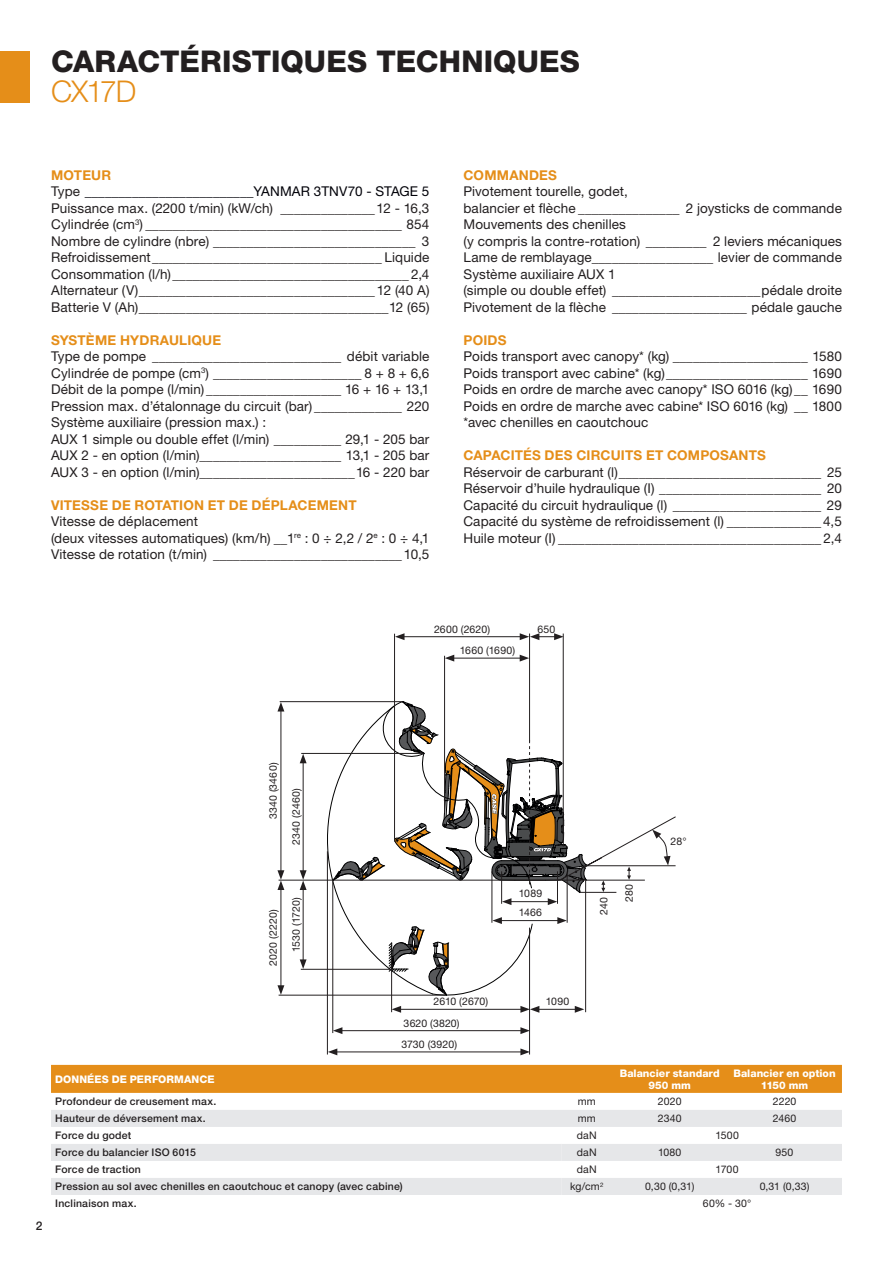
<style>
.page{position:relative;width:893px;height:1263px;background:#fff}
.page>*{position:absolute;margin:0;border:0;box-sizing:border-box;transform-origin:0 0}
.t1{font:800 30px "Helvetica Neue LT Pro";letter-spacing:.005em;color:#231f20}
.t2{font:300 30px "Helvetica Neue LT Pro";letter-spacing:-.05em;color:#e58e19}
.t3{font:13.5px/16.5px "Helvetica Neue LT Pro";letter-spacing:.01em;color:#231f20}
.t4{font:700 13.5px "Helvetica Neue LT Pro";letter-spacing:.015em;color:#e58e19}
.t5{font:500 12px "Helvetica Neue LT Pro";color:#231f20}
.t6{font:10.5px/21.3px "Helvetica Neue LT Pro";letter-spacing:.015em;color:#231f20}
.t7{font:500 10.5px "Helvetica Neue LT Pro";letter-spacing:.02em;color:#231f20}
.t8{font:800 10.5px/12px "Helvetica Neue LT Pro";letter-spacing:.005em;color:#fff;text-align:center}
.s1{font-weight:700;color:#e58e19}
.s2{color:#000108}
</style>
<div class="page">
<hr style="left:529px;top:928px;width:1px;height:126px;background:#231f20">
<hr style="left:279px;top:880px;width:366px;height:1px;background:#231f20">
<hr style="left:280px;top:701px;width:122px;height:1px;background:#231f20">
<hr style="left:279px;top:995px;width:167px;height:1px;background:#231f20">
<hr style="left:281px;top:887px;width:1px;height:101px;background:#231f20">
<svg style="left:277px;top:985px;width:7px;height:10px"></svg>
<hr style="left:332px;top:881px;width:1px;height:152px;background:#231f20">
<hr style="left:327px;top:851px;width:1px;height:203px;background:#231f20">
<hr style="left:394px;top:634px;width:1px;height:206px;background:#231f20">
<hr style="left:444px;top:656px;width:1px;height:157px;background:#231f20">
<hr style="left:452px;top:658px;width:70px;height:1px;background:#231f20">
<svg style="left:520px;top:655px;width:9px;height:6px"></svg>
<svg style="left:445px;top:655px;width:9px;height:6px"></svg>
<hr style="left:563px;top:633px;width:1px;height:213px;background:#231f20">
<hr style="left:529px;top:633px;width:1px;height:108px;background:#231f20">
<hr style="left:335px;top:1051px;width:188px;height:1px;background:#231f20">
<svg style="left:328px;top:1048px;width:9px;height:7px"></svg>
<svg style="left:520px;top:1048px;width:10px;height:7px"></svg>
<hr style="left:340px;top:1030px;width:183px;height:1px;background:#231f20">
<svg style="left:333px;top:1027px;width:9px;height:7px"></svg>
<svg style="left:520px;top:1027px;width:10px;height:7px"></svg>
<hr style="left:402px;top:636px;width:120px;height:1px;background:#231f20">
<svg style="left:395px;top:633px;width:9px;height:7px"></svg>
<svg style="left:520px;top:633px;width:44px;height:7px"></svg>
<hr style="left:281px;top:709px;width:1px;height:164px;background:#231f20">
<svg style="left:277px;top:702px;width:7px;height:9px"></svg>
<svg style="left:277px;top:870px;width:7px;height:20px"></svg>
<svg style="left:300px;top:701px;width:376px;height:312px"></svg>
<div style="left:51px;top:1065px;width:791px;height:28px;background:#e58e19"></div>
<svg style="left:51px;top:1110px;width:791px;height:85px;fill:#e6e7e9"></svg>
<svg style="left:561px;top:1144px;width:281px;height:51px"></svg>
<div style="left:0;top:51px;width:30px;height:51px;background:#e58e19"></div>
<h1 class="t1" style="left:51px;top:44px;width:530px">CARACTÉRISTIQUES TECHNIQUES</h1>
<h1 class="t2" style="left:51px;top:73px;width:87px">CX17D</h1>
<p class="t3" style="left:51px;top:166px;width:380px"><span class="s1">MOTEUR<br></span>Type <span class="s2">_________________________YANMAR 3TNV70 - STAGE 5<br></span>Puissance max. (2200 t/min) (kW/ch) ______________12 - 16,3<br>Cylindrée (cm<sup>3</sup>) ______________________________________ 854<br>Nombre de cylindre (nbre) ______________________________ 3<br>Refroidissement__________________________________ Liquide Consommation (l/h)___________________________________ 2,4<br>Alternateur (V)___________________________________12 (40 A)<br>Batterie V (Ah)_____________________________________12 (65)</p>
<p class="t4" style="left:51px;top:332px;width:172px">SYSTÈME HYDRAULIQUE</p>
<p class="t3" style="left:51px;top:348px;width:380px">Type de pompe ____________________________ débit variable Cylindrée de pompe (cm<sup>3</sup>) ______________________ 8 + 8 + 6,6<br>Débit de la pompe (l/min) ____________________ 16 + 16 + 13,1<br>Pression max. d’étalonnage du circuit (bar) _____________ 220<br>Système auxiliaire (pression max.) :<br>AUX 1 simple ou double effet (l/min) __________ 29,1 - 205 bar AUX 2 - en option (l/min)_____________________ 13,1 - 205 bar AUX 3 - en option (l/min)_______________________16 - 220 bar</p>
<p class="t4" style="left:51px;top:497px;width:307px">VITESSE DE ROTATION ET DE DÉPLACEMENT</p>
<p class="t3" style="left:51px;top:513px;width:380px">Vitesse de déplacement<br>(deux vitesses automatiques) (km/h) __1<sup>re</sup> : 0 ÷ 2,2 / 2<sup>e</sup> : 0 ÷ 4,1<br>Vitesse de rotation (t/min) ____________________________10,5</p>
<p class="t4" style="left:463px;top:167px;width:95px">COMMANDES</p>
<p class="t3" style="left:463px;top:183px;width:380px">Pivotement tourelle, godet,<br>balancier et flèche _______________ 2 joysticks de commande Mouvements des chenilles<br>(y compris la contre-rotation) _________ 2 leviers mécaniques Lame de remblayage__________________ levier de commande Système auxiliaire AUX 1<br>(simple ou double effet) ______________________pédale droite Pivotement de la flèche ____________________ pédale gauche</p>
<p class="t4" style="left:463px;top:332px;width:45px">POIDS</p>
<p class="t3" style="left:463px;top:348px;width:380px;text-align:justify">Poids transport avec canopy* (kg) ____________________ 1580<br>Poids transport avec cabine* (kg)_____________________ 1690<br>Poids en ordre de marche avec canopy* ISO 6016 (kg) __ 1690<br>Poids en ordre de marche avec cabine* ISO 6016 (kg) __ 1800 *avec chenilles en caoutchouc</p>
<p class="t4" style="left:463px;top:447px;width:304px">CAPACITÉS DES CIRCUITS ET COMPOSANTS</p>
<p class="t3" style="left:463px;top:463px;width:380px;text-align:justify">Réservoir de carburant (l)______________________________ 25<br>Réservoir d’huile hydraulique (I) ________________________ 20<br>Capacité du circuit hydraulique (l) ______________________ 29<br>Capacité du système de refroidissement (l) ______________ 4,5<br>Huile moteur (I) _______________________________________ 2,4</p>
<p class="t6" style="left:434px;top:618px;width:58px">2600 (2620)</p>
<p class="t6" style="left:460px;top:639px;width:57px">1660 (1690)</p>
<p class="t6" style="left:538px;top:618px;width:19px">650</p>
<p class="t6" style="left:262px;top:819px;width:58px;rotate:-90deg">3340 (3460)</p>
<p class="t6" style="left:285px;top:844px;width:58px;rotate:-90deg">2340 (2460)</p>
<p class="t6" style="left:671px;top:830px;width:17px">28°</p>
<p class="t5" style="left:36px;top:1218px;width:8px">2</p>
<p class="t6" style="left:261px;top:952px;width:56px;line-height:23px;text-indent:-14px;rotate:-90deg">2020 (2220)<br>1530 (1720)</p>
<p class="t6" style="left:519px;top:883px;width:25px">1089</p>
<p class="t6" style="left:519px;top:902px;width:25px">1466</p>
<p class="t6" style="left:593px;top:915px;width:19px;rotate:-90deg">240</p>
<p class="t6" style="left:618px;top:902px;width:19px;rotate:-90deg">280</p>
<p class="t6" style="left:401px;top:991px;width:88px;text-indent:32px">2610 (2670)<br>3620 (3820)<br>3730 (3920)</p>
<p class="t6" style="left:546px;top:991px;width:25px">1090</p>
<p class="t8" style="left:55px;top:1073px;width:161px">DONNÉES DE PERFORMANCE</p>
<p class="t8" style="left:620px;top:1067px;width:102px">Balancier standard<br>950 mm</p>
<p class="t8" style="left:733px;top:1067px;width:104px">Balancier en option<br>1150 mm</p>
<p class="t7" style="left:55px;top:1095px;width:163px">Profondeur de creusement max.</p>
<p class="t6" style="left:578px;top:1090px;width:20px">mm</p>
<p class="t6" style="left:658px;top:1090px;width:25px">2020</p>
<p class="t6" style="left:773px;top:1090px;width:25px">2220</p>
<p class="t7" style="left:55px;top:1112px;width:152px">Hauteur de déversement max.</p>
<p class="t6" style="left:578px;top:1108px;width:20px">mm</p>
<p class="t6" style="left:658px;top:1108px;width:25px">2340</p>
<p class="t6" style="left:773px;top:1108px;width:25px">2460</p>
<p class="t7" style="left:55px;top:1129px;width:78px">Force du godet</p>
<p class="t6" style="left:577px;top:1125px;width:21px">daN</p>
<p class="t6" style="left:715px;top:1125px;width:25px">1500</p>
<p class="t7" style="left:55px;top:1146px;width:142px">Force du balancier ISO 6015</p>
<p class="t6" style="left:577px;top:1142px;width:21px">daN</p>
<p class="t6" style="left:658px;top:1142px;width:25px">1080</p>
<p class="t6" style="left:776px;top:1142px;width:19px">950</p>
<p class="t7" style="left:55px;top:1163px;width:87px">Force de traction</p>
<p class="t6" style="left:577px;top:1159px;width:21px">daN</p>
<p class="t6" style="left:716px;top:1159px;width:24px">1700</p>
<p class="t7" style="left:55px;top:1180px;width:349px">Pression au sol avec chenilles en caoutchouc et canopy (avec cabine)</p>
<p class="t6" style="left:570px;top:1176px;width:35px">kg/cm<sup>2</sup></p>
<p class="t6" style="left:645px;top:1176px;width:51px">0,30 (0,31)</p>
<p class="t6" style="left:760px;top:1176px;width:51px">0,31 (0,33)</p>
<p class="t7" style="left:55px;top:1197px;width:83px">Inclinaison max.</p>
<p class="t6" style="left:703px;top:1193px;width:50px">60% - 30°</p>
</div>
